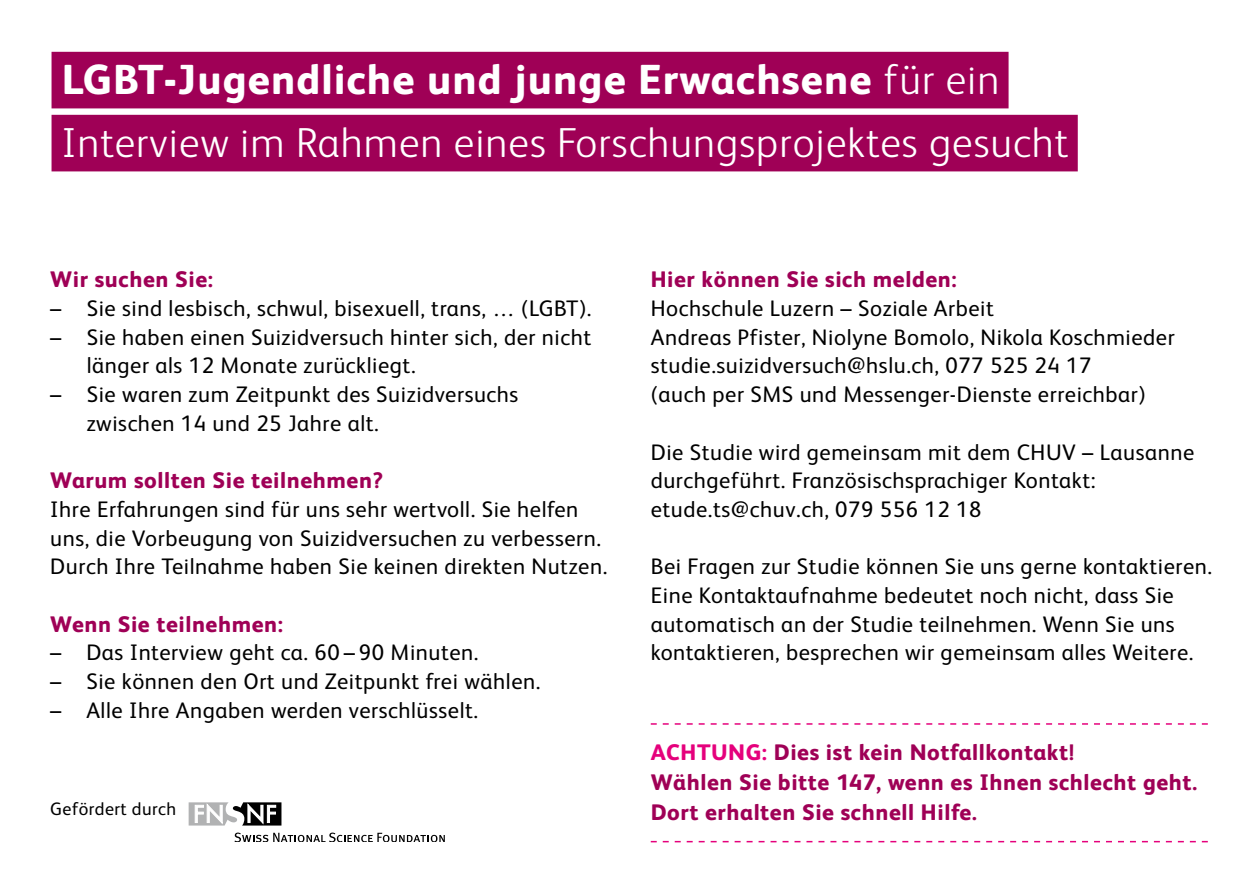
<style>
.page{position:relative;width:1259px;height:893px;background:#fff}
.page>*{position:absolute;margin:0;border:0;box-sizing:border-box;transform-origin:0 0}
.t1{font:300 42px/63px "FS Albert";letter-spacing:.025em;color:#fff}
.t2{font:22.5px/28.8px "FS Albert";letter-spacing:.025em;color:#000}
.t3{font:800 22.5px/30px "FS Albert";letter-spacing:.025em;color:#9f0056}
.t4{font:18px "FS Albert";letter-spacing:.025em;color:#000}
.s1{font-weight:800}
.s2{color:#e5007c}
</style>
<div class="page">
<div style="left:52px;top:52px;width:956px;height:56px;background:#9f0056"></div>
<div style="left:52px;top:115px;width:1025px;height:56px;background:#9f0056"></div>
<svg style="left:234px;top:833px;width:211px;height:9px"></svg>
<div style="left:187px;top:801px;width:96px;height:26px;border:3px solid #fff"></div>
<svg style="left:189px;top:802px;width:92px;height:23px"></svg>
<svg style="left:651px;top:723px;width:557px;height:2px"></svg>
<svg style="left:651px;top:841px;width:557px;height:1px"></svg>
<h1 class="t1" style="left:62px;top:46px;width:1008px"><span class="s1">LGBT-Jugendliche und junge Erwachsene</span> für ein<br>Interview im Rahmen eines Forschungsprojektes gesucht</h1>
<p class="t3" style="left:50px;top:263px;width:164px">Wir suchen Sie:</p>
<p class="t2" style="left:50px;top:293px;width:542px">– Sie sind lesbisch, schwul, bisexuell, trans, … (LGBT).</p>
<p class="t2" style="left:87px;top:321px;width:506px;text-indent:-36px">– Sie haben einen Suizidversuch hinter sich, der nicht länger als 12 Monate zurückliegt.</p>
<p class="t2" style="left:87px;top:379px;width:433px;text-indent:-36px">– Sie waren zum Zeitpunkt des Suizidversuchs zwischen 14 und 25 Jahre alt.</p>
<p class="t3" style="left:50px;top:464px;width:334px">Warum sollten Sie teilnehmen?</p>
<p class="t2" style="left:50px;top:494px;width:558px">Ihre Erfahrungen sind für uns sehr wertvoll. Sie helfen uns, die Vorbeugung von Suizidversuchen zu verbessern.<br>Durch Ihre Teilnahme haben Sie keinen direkten Nutzen.</p>
<p class="t3" style="left:50px;top:608px;width:234px">Wenn Sie teilnehmen:</p>
<p class="t2" style="left:50px;top:637px;width:429px">– Das Interview geht ca. 60 – 90 Minuten.</p>
<p class="t2" style="left:50px;top:666px;width:492px">– Sie können den Ort und Zeitpunkt frei wählen.</p>
<p class="t2" style="left:50px;top:695px;width:429px">– Alle Ihre Angaben werden verschlüsselt.</p>
<p class="t4" style="left:50px;top:797px;width:127px">Gefördert durch</p>
<p class="t3" style="left:651px;top:263px;width:307px">Hier können Sie sich melden:</p>
<p class="t2" style="left:651px;top:293px;width:525px">Hochschule Luzern – Soziale Arbeit<br>Andreas Pfister, Niolyne Bomolo, Nikola Koschmieder studie.suizidversuch@hslu.ch, 077 525 24 17<br>(auch per SMS und Messenger-Dienste erreichbar)</p>
<p class="t2" style="left:651px;top:436px;width:545px">Die Studie wird gemeinsam mit dem CHUV – Lausanne durchgeführt. Französischsprachiger Kontakt: etude.ts@chuv.ch, 079 556 12 18</p>
<p class="t2" style="left:651px;top:551px;width:563px">Bei Fragen zur Studie können Sie uns gerne kontaktieren.<br>Eine Kontaktaufnahme bedeutet noch nicht, dass Sie automatisch an der Studie teilnehmen. Wenn Sie uns kontaktieren, besprechen wir gemeinsam alles Weitere.</p>
<p class="t3" style="left:651px;top:736px;width:548px"><span class="s2">ACHTUNG:</span> Dies ist kein Notfallkontakt!<br>Wählen Sie bitte 147, wenn es Ihnen schlecht geht.<br>Dort erhalten Sie schnell Hilfe.</p>
</div>
